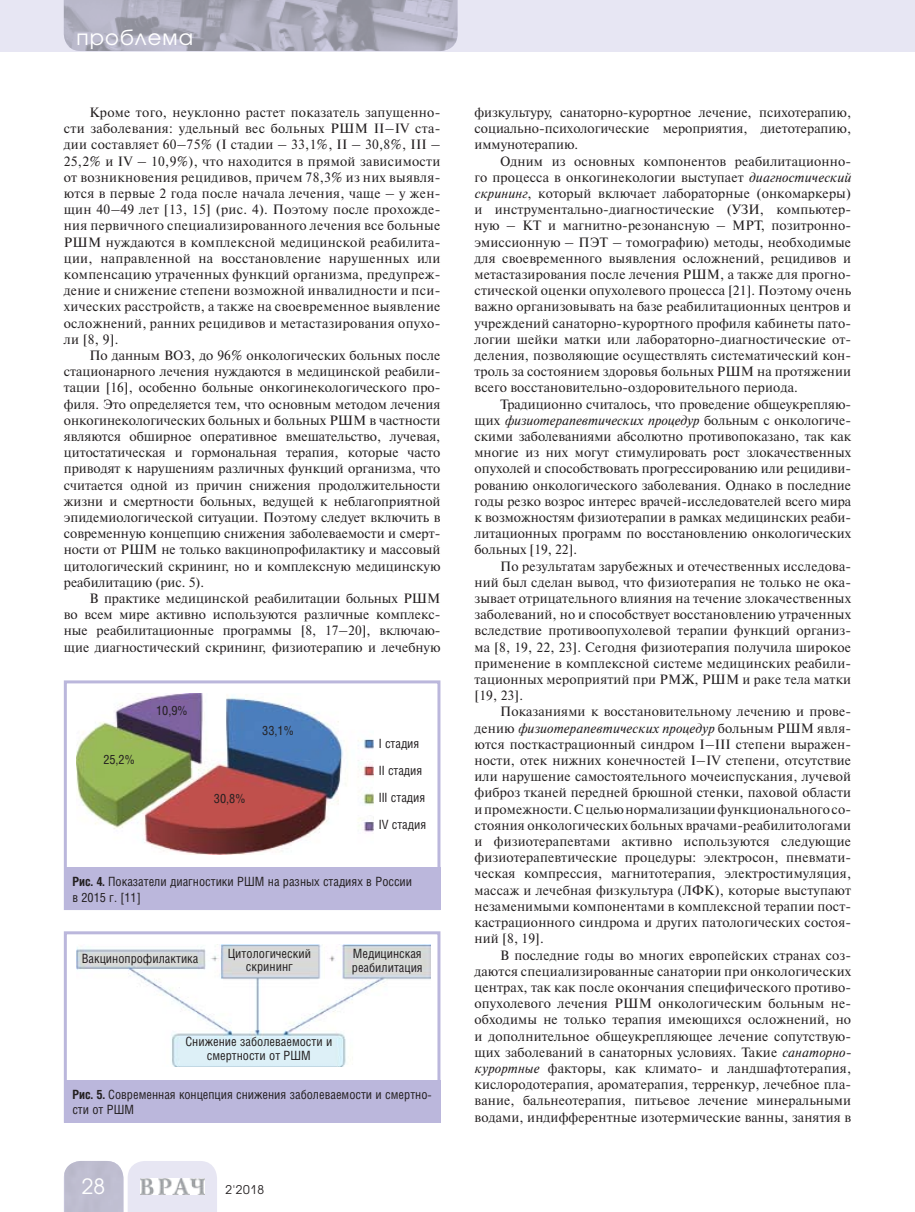
<style>
.page{position:relative;width:915px;height:1212px;background:#fff}
.page>*{position:absolute;margin:0;border:0;box-sizing:border-box;transform-origin:0 0}
.t1{font:21px "Avant Garde Gothic C";letter-spacing:.05em;color:#fff}
.t2{font:13.5px/16.2px "Newton C";letter-spacing:.01em;color:#231f20;text-align:justify}
.t3{font:12.75px/27px "Helios Cond";color:#231f20}
.t4{font:12px "Avant Garde Gothic C";color:#231f20}
.s1{font-weight:700}
.s2{font-style:italic}
</style>
<div class="page">
<div style="left:0;top:0;width:914px;height:51px;background:#e7e6f3"></div>
<svg style="left:64px;top:1161px;width:153px;height:51px;background:#d6d5e4"></svg>
<img style="left:140px;top:1178px;width:64px;height:16px">
<img style="left:64px;top:0;width:393px;height:51px">
<img style="left:77px;top:693px;width:296px;height:161px">
<div style="left:64px;top:680px;width:376px;height:230px;border:3px solid #bbb7dc"></div>
<div style="left:64px;top:867px;width:376px;height:43px;background:#bbb7dc"></div>
<img style="left:77px;top:944px;width:353px;height:122px">
<div style="left:64px;top:931px;width:376px;height:192px;border:3px solid #bbb7dc"></div>
<div style="left:64px;top:1080px;width:376px;height:43px;background:#bbb7dc"></div>
<h1 class="t1" style="left:77px;top:25px;width:118px">проблема</h1>
<p class="t2" style="left:64px;top:104px;width:378px;text-indent:26px">Кроме того, неуклонно растет показатель запущенно&shy;сти заболевания: удельный вес больных РШМ II–IV ста&shy;дии составляет 60–75% (I стадии – 33,1%, II – 30,8%, III – 25,2% и IV – 10,9%), что находится в прямой зависимости от возникновения рецидивов, причем 78,3% из них выявля&shy;ются в первые 2 года после начала лечения, чаще – у жен&shy;щин 40–49 лет [13, 15] (рис. 4). Поэтому после прохожде&shy;ния первичного специализированного лечения все больные РШМ нуждаются в комплексной медицинской реабилита&shy;ции, направленной на восстановление нарушенных или компенсацию утраченных функций организма, предупреж&shy;дение и снижение степени возможной инвалидности и пси&shy;хических расстройств, а также на своевременное выявление осложнений, ранних рецидивов и метастазирования опухо&shy;ли [8, 9].</p>
<p class="t2" style="left:64px;top:347px;width:378px;text-indent:26px">По данным ВОЗ, до 96% онкологических больных после стационарного лечения нуждаются в медицинской реабили&shy;тации [16], особенно больные онкогинекологического про&shy;филя. Это определяется тем, что основным методом лечения онкогинекологических больных и больных РШМ в частности являются обширное оперативное вмешательство, лучевая, цитостатическая и гормональная терапия, которые часто приводят к нарушениям различных функций организма, что считается одной из причин снижения продолжительности жизни и смертности больных, ведущей к неблагоприятной эпидемиологической ситуации. Поэтому следует включить в современную концепцию снижения заболеваемости и смерт&shy;ности от РШМ не только вакцинопрофилактику и массовый цитологический скрининг, но и комплексную медицинскую реабилитацию (рис. 5).</p>
<p class="t2" style="left:64px;top:590px;width:378px;text-indent:26px">В практике медицинской реабилитации больных РШМ во всем мире активно используются различные комплекс&shy;ные реабилитационные программы [8, 17–20], включаю&shy;щие диагностический скрининг, физиотерапию и лечебную</p>
<p class="t3" style="left:103px;top:745px;width:33px">25,2%</p>
<p class="t3" style="left:156px;top:696px;width:33px">10,9%</p>
<p class="t3" style="left:262px;top:717px;width:33px">33,1%</p>
<p class="t3" style="left:214px;top:785px;width:33px">30,8%</p>
<p class="t3" style="left:378px;top:730px;width:49px">I стадия<br>II стадия<br>III стадия<br>IV стадия</p>
<p class="t3" style="left:72px;top:874px;width:341px;line-height:15.3px"><span class="s1">Рис. 4.</span> Показатели диагностики РШМ на разных стадиях в России в 2015 г. [11]</p>
<p class="t3" style="left:82px;top:944px;width:118px">Вакцинопрофилактика</p>
<p class="t3" style="left:228px;top:946px;width:85px;line-height:13.5px;text-align:center">Цитологический скрининг</p>
<p class="t3" style="left:352px;top:947px;width:72px;line-height:13.5px">Медицинская реабилитация</p>
<p class="t3" style="left:185px;top:1035px;width:148px;line-height:13.5px;text-align:center">Снижение заболеваемости и смертности от РШМ</p>
<p class="t3" style="left:72px;top:1086px;width:361px;line-height:15.3px"><span class="s1">Рис. 5.</span> Современная концепция снижения заболеваемости и смертно&shy;сти от РШМ</p>
<h1 class="t1" style="left:82px;top:1174px;width:25px">28</h1>
<p class="t4" style="left:225px;top:1182px;width:40px">2'2018</p>
<p class="t2" style="left:474px;top:104px;width:378px">физкультуру, санаторно-курортное лечение, психотерапию, социально-психологические мероприятия, диетотерапию, иммунотерапию.</p>
<p class="t2" style="left:474px;top:153px;width:378px;text-indent:26px">Одним из основных компонентов реабилитационно&shy;го процесса в онкогинекологии выступает <span class="s2">диагностический скрининг</span>, который включает лабораторные (онкомаркеры) и инструментально-диагностические (УЗИ, компьютер&shy;ную – КТ и магнитно-резонансную – МРТ, позитронно&shy;эмиссионную – ПЭТ – томографию) методы, необходимые для своевременного выявления осложнений, рецидивов и метастазирования после лечения РШМ, а также для прогно&shy;стической оценки опухолевого процесса [21]. Поэтому очень важно организовывать на базе реабилитационных центров и учреждений санаторно-курортного профиля кабинеты пато&shy;логии шейки матки или лабораторно-диагностические от&shy;деления, позволяющие осуществлять систематический кон&shy;троль за состоянием здоровья больных РШМ на протяжении всего восстановительно-оздоровительного периода.</p>
<p class="t2" style="left:474px;top:396px;width:378px;text-indent:26px">Традиционно считалось, что проведение общеукрепляю&shy;щих <span class="s2">физиотерапевтических процедур</span> больным с онкологиче&shy;скими заболеваниями абсолютно противопоказано, так как многие из них могут стимулировать рост злокачественных опухолей и способствовать прогрессированию или рецидиви&shy;рованию онкологического заболевания. Однако в последние годы резко возрос интерес врачей-исследователей всего мира к возможностям физиотерапии в рамках медицинских реаби&shy;литационных программ по восстановлению онкологических больных [19, 22].</p>
<p class="t2" style="left:474px;top:558px;width:378px;text-indent:26px">По результатам зарубежных и отечественных исследова&shy;ний был сделан вывод, что физиотерапия не только не ока&shy;зывает отрицательного влияния на течение злокачественных заболеваний, но и способствует восстановлению утраченных вследствие противоопухолевой терапии функций организ&shy;ма [8, 19, 22, 23]. Сегодня физиотерапия получила широкое применение в комплексной системе медицинских реабили&shy;тационных мероприятий при РМЖ, РШМ и раке тела матки [19, 23].</p>
<p class="t2" style="left:474px;top:704px;width:378px;text-indent:26px">Показаниями к восстановительному лечению и прове&shy;дению <span class="s2">физиотерапевтических процедур</span> больным РШМ явля&shy;ются посткастрационный синдром I–III степени выражен&shy;ности, отек нижних конечностей I–IV степени, отсутствие или нарушение самостоятельного мочеиспускания, лучевой фиброз тканей передней брюшной стенки, паховой области и промежности. С целью нормализации функционального со&shy;стояния онкологических больных врачами-реабилитологами и физиотерапевтами активно используются следующие физиотерапевтические процедуры: электросон, пневмати&shy;ческая компрессия, магнитотерапия, электростимуляция, массаж и лечебная физкультура (ЛФК), которые выступают незаменимыми компонентами в комплексной терапии пост&shy;кастрационного синдрома и других патологических состоя&shy;ний [8, 19].</p>
<p class="t2" style="left:474px;top:947px;width:378px;text-indent:26px">В последние годы во многих европейских странах соз&shy;даются специализированные санатории при онкологических центрах, так как после окончания специфического противо&shy;опухолевого лечения РШМ онкологическим больным не&shy;обходимы не только терапия имеющихся осложнений, но и дополнительное общеукрепляющее лечение сопутствую&shy;щих заболеваний в санаторных условиях. Такие <span class="s2">санаторно&shy;курортные</span> факторы, как климато- и ландшафтотерапия, кислородотерапия, ароматерапия, терренкур, лечебное пла&shy;вание, бальнеотерапия, питьевое лечение минеральными водами, индифферентные изотермические ванны, занятия в</p>
</div>
